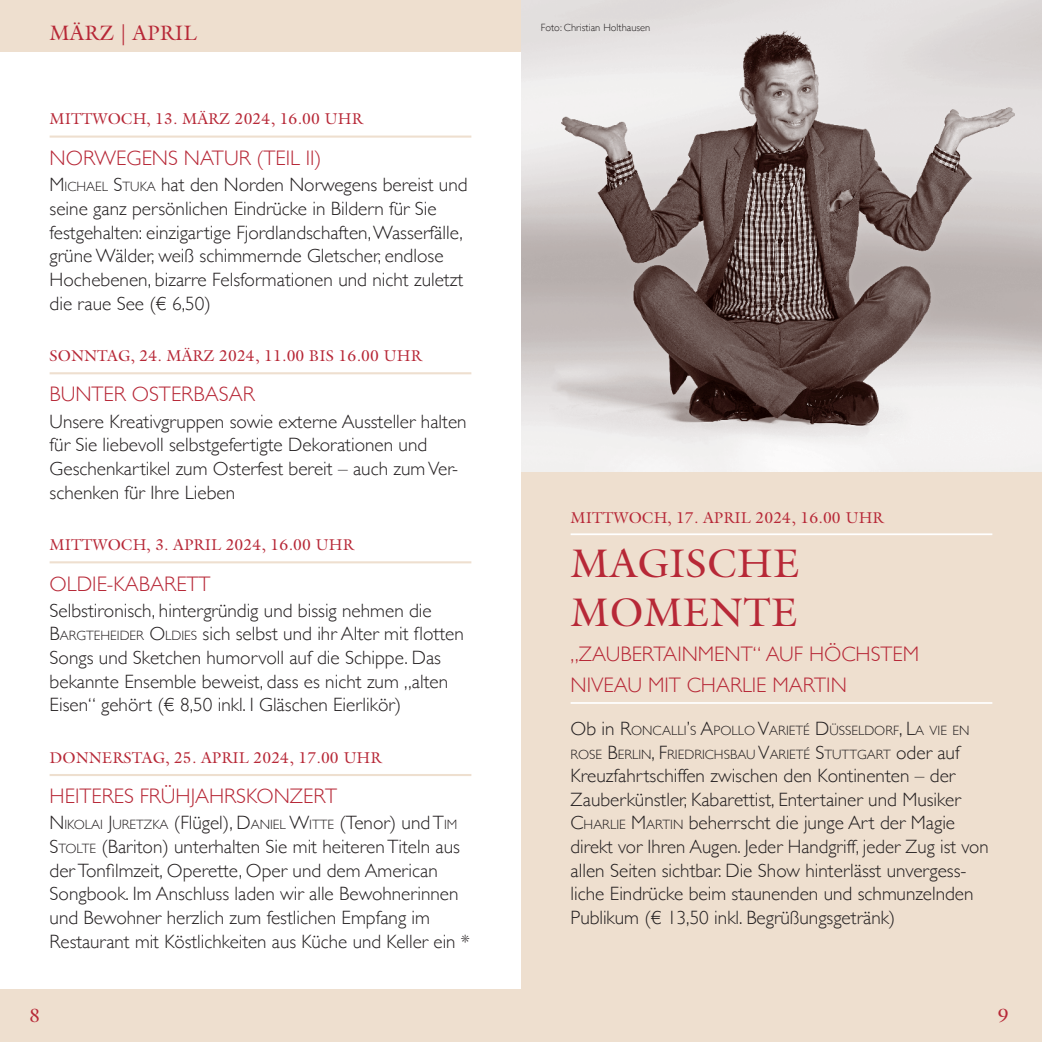
<style>
.page{position:relative;width:1042px;height:1042px;background:#fff}
.page>*{position:absolute;margin:0;border:0;box-sizing:border-box;transform-origin:0 0}
.t1{font:40.25px/49px "Galliard Pro";letter-spacing:.01em;color:#b72837}
.t2{font:300 21px/31.5px "Gill Sans";color:#b72837}
.t3{font:21px "Galliard Pro";letter-spacing:.01em;color:#b72837}
.t4{font:300 19.25px/23.6px "Gill Sans";color:#231f20}
.t5{font:19.25px "Galliard Pro";color:#b72837}
.t6{font:15.75px "Galliard Pro";letter-spacing:.005em;color:#b72837}
.t7{font:300 13.47px/23.6px "Gill Sans";color:#231f20}
.t8{font:300 10.5px "Gill Sans";color:#231f20}
.s1{font-style:inherit}
.s2{font-size:13.47px}
.s3{font-size:19.25px}
</style>
<div class="page">
<div style="left:0;top:0;width:521px;height:52px;background:#eedfcf"></div>
<div style="left:0;top:988px;width:1042px;height:54px;background:#eedfcf"></div>
<hr style="left:50px;top:136px;width:421px;height:2px;background:#eedfcf">
<hr style="left:50px;top:372px;width:421px;height:2px;background:#eedfcf">
<hr style="left:50px;top:561px;width:421px;height:2px;background:#eedfcf">
<hr style="left:50px;top:774px;width:421px;height:2px;background:#eedfcf">
<div style="left:521px;top:355px;width:521px;height:687px;background:#eedfcf"></div>
<img style="left:521px;top:0;width:521px;height:471px">
<hr style="left:570px;top:533px;width:422px;height:2px;background:#fff">
<hr style="left:570px;top:702px;width:422px;height:2px;background:#fff">
<p class="t3" style="left:50px;top:19px;width:149px">MÄRZ | APRIL</p>
<p class="t6" style="left:50px;top:109px;width:315px">MITTWOCH, 13. MÄRZ 2024, 16.00 UHR</p>
<p class="t2" style="left:50px;top:141px;width:273px">NORWEGENS NATUR (TEIL II)</p>
<p class="t4" style="left:50px;top:172px;width:419px"><span class="s1">M</span> <span class="s2">ICHAEL</span> <span class="s1">S</span><span class="s2">TUKA</span> hat den Norden Norwegens bereist und seine ganz persönlichen Eindrücke in Bildern für Sie festgehalten: einzigartige Fjordlandschaften, Wasserfälle, grüne Wälder, weiß schimmernde Gletscher, endlose Hochebenen, bizarre Felsformationen und nicht zuletzt die raue See (€ 6,50)</p>
<p class="t6" style="left:50px;top:345px;width:374px">SONNTAG, 24. MÄRZ 2024, 11.00 BIS 16.00 UHR</p>
<p class="t2" style="left:50px;top:378px;width:207px">BUNTER OSTERBASAR</p>
<p class="t4" style="left:50px;top:409px;width:418px">Unsere Kreativgruppen sowie externe Aussteller halten für Sie liebevoll selbstgefertigte Dekorationen und Geschenkartikel zum Osterfest bereit – auch zum Ver&shy;schenken für Ihre Lieben</p>
<p class="t6" style="left:50px;top:534px;width:306px">MITTWOCH, 3. APRIL 2024, 16.00 UHR</p>
<p class="t2" style="left:50px;top:567px;width:163px">OLDIE-KABARETT</p>
<p class="t4" style="left:50px;top:598px;width:416px">Selbstironisch, hintergründig und bissig nehmen die <span class="s1">B</span><span class="s2">ARGTEHEIDER</span> <span class="s1">O</span><span class="s2">LDIES</span> sich selbst und ihr Alter mit flotten Songs und Sketchen humorvoll auf die Schippe. Das bekannte Ensemble beweist, dass es nicht zum „alten Eisen“ gehört (€ 8,50 inkl. I Gläschen Eierlikör)</p>
<p class="t6" style="left:50px;top:747px;width:333px">DONNERSTAG, 25. APRIL 2024, 17.00 UHR</p>
<p class="t2" style="left:50px;top:779px;width:289px">HEITERES FRÜHJAHRSKONZERT</p>
<p class="t7" style="left:50px;top:812px;width:409px"><span class="s3">N</span> IKOLAI <span class="s3">J</span>URETZKA <span class="s3">(Flügel),</span> <span class="s3">D</span>ANIEL <span class="s3">W</span>ITTE <span class="s3">(Tenor) und</span> <span class="s3">T</span>IM</p>
<p class="t4" style="left:50px;top:834px;width:422px"><span class="s1">S</span><span class="s2">TOLTE</span> (Bariton) unterhalten Sie mit heiteren Titeln aus der Tonfilmzeit, Operette, Oper und dem American Songbook. Im Anschluss laden wir alle Bewohnerinnen und Bewohner herzlich zum festlichen Empfang im Restaurant mit Köstlichkeiten aus Küche und Keller ein *</p>
<p class="t8" style="left:541px;top:19px;width:111px">Foto: Christian Holthausen</p>
<p class="t6" style="left:570px;top:507px;width:314px">MITTWOCH, 17. APRIL 2024, 16.00 UHR</p>
<h1 class="t1" style="left:570px;top:538px;width:231px">MAGISCHE<br>MOMENTE</h1>
<p class="t2" style="left:570px;top:637px;width:350px">„ZAUBERTAINMENT“ AUF HÖCHSTEM<br>NIVEAU MIT CHARLIE MARTIN</p>
<p class="t7" style="left:570px;top:718px;width:400px"><span class="s3">Ob in</span> <span class="s3">R</span>ONCALLI<span class="s3">’</span>S <span class="s3">A</span>POLLO <span class="s3">V</span>ARIETÉ <span class="s3">D</span> ÜSSELDORF<span class="s3">, L</span>A VIE EN<br>ROSE <span class="s3">B</span>ERLIN<span class="s3">, F</span>RIEDRICHSBAU <span class="s3">V</span>ARIETÉ <span class="s3">S</span>TUTTGART <span class="s3">oder auf</span></p>
<p class="t4" style="left:570px;top:763px;width:419px">Kreuzfahrtschiffen zwischen den Kontinenten – der Zauberkünstler, Kabarettist, Entertainer und Musiker <span class="s1">C</span><span class="s2">HARLIE</span> <span class="s1">M</span> <span class="s2">ARTIN</span> beherrscht die junge Art der Magie direkt vor Ihren Augen. Jeder Handgriff, jeder Zug ist von allen Seiten sichtbar. Die Show hinterlässt unvergess&shy;liche Eindrücke beim staunenden und schmunzelnden Publikum (€ 13,50 inkl. Begrüßungsgetränk)</p>
<p class="t5" style="left:29px;top:1002px;width:12px">8</p>
<p class="t5" style="left:998px;top:1002px;width:12px">9</p>
</div>
